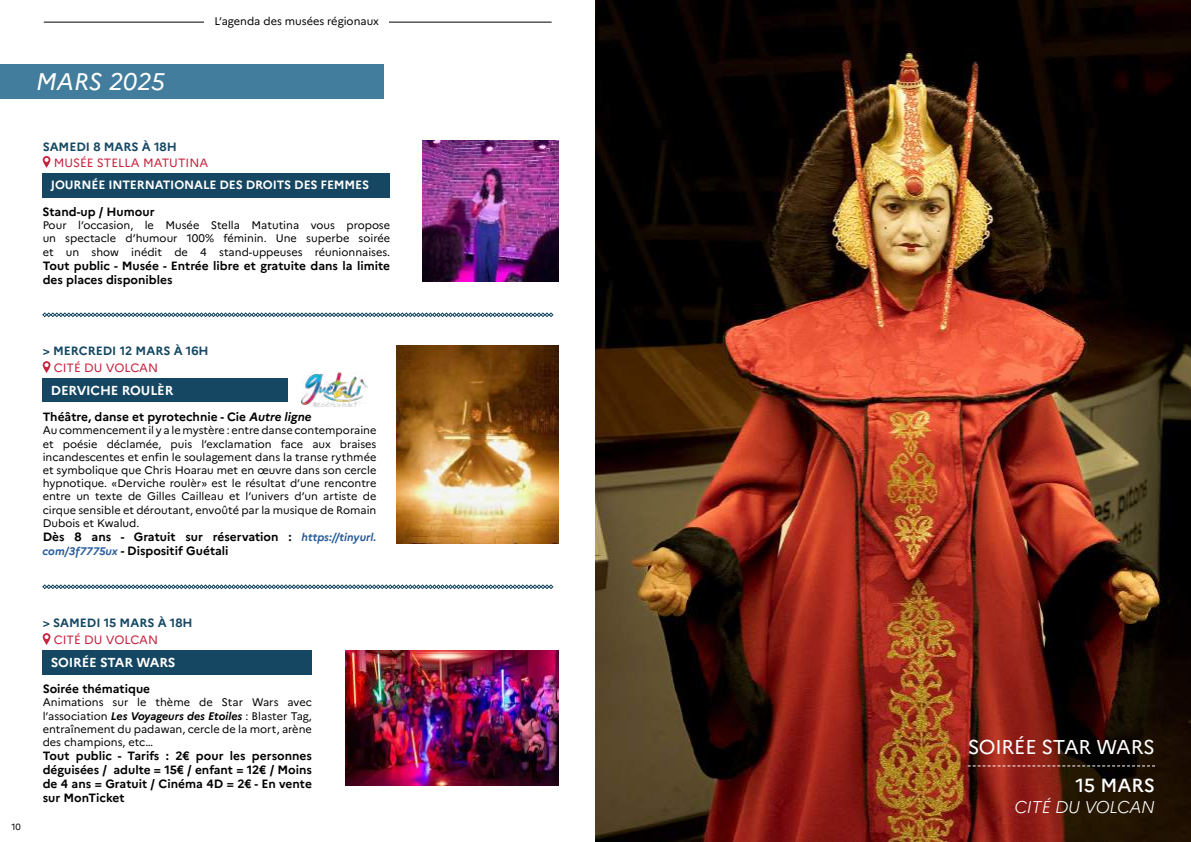
<style>
.page{position:relative;width:1191px;height:842px;background:#fff}
.page>*{position:absolute;margin:0;border:0;box-sizing:border-box;transform-origin:0 0}
.t1{font:italic 24px "Marianne";letter-spacing:-.01em;color:#fff}
.t2{font:20px "Marianne";letter-spacing:-.01em;color:#fff}
.t3{font:500 19px "Marianne";color:#fff}
.t4{font:italic 300 17px "Marianne";letter-spacing:-.01em;color:#fff}
.t5{font:700 13px "Marianne";letter-spacing:-.01em;color:#fff}
.t6{font:700 12px/14px "Marianne";color:#000}
.t7{font:700 12px "Marianne";color:#154762}
.t8{font:12px "Marianne";color:#c7243e}
.t9{font:700 12px "Marianne";letter-spacing:-.01em;color:#fff}
.t10{font:11px/13.2px "Marianne";color:#000;text-align:justify}
.t11{font:9px "Marianne";color:#000}
.s1{font-style:italic}
.s2{font-style:italic;font-size:11px;color:#265a9b}
.s3{font-weight:700;font-style:italic}
</style>
<div class="page">
<hr style="left:44px;top:22px;width:507px;height:1px;background:#000">
<div style="left:205px;top:17px;width:184px;height:15px;background:#fff"></div>
<svg style="left:42px;top:313px;width:511px;height:4px;background:#7492a1"></svg>
<svg style="left:42px;top:584px;width:511px;height:5px"></svg>
<img style="left:397px;top:346px;width:161px;height:197px">
<div style="left:43px;top:378px;width:245px;height:23px;background:#154762"></div>
<svg style="left:43px;top:361px;width:7px;height:12px"></svg>
<img style="left:301px;top:372px;width:66px;height:34px">
<div style="left:0;top:64px;width:383px;height:34px;background:#427d9d"></div>
<div style="left:43px;top:173px;width:347px;height:24px;background:#154762"></div>
<svg style="left:43px;top:156px;width:7px;height:12px"></svg>
<img style="left:422px;top:141px;width:136px;height:141px">
<img style="left:345px;top:651px;width:213px;height:135px">
<div style="left:43px;top:650px;width:269px;height:24px;background:#154762"></div>
<svg style="left:43px;top:633px;width:7px;height:12px"></svg>
<img style="left:595px;top:0;width:596px;height:842px">
<svg style="left:967px;top:765px;width:188px;height:1px"></svg>
<h1 class="t1" style="left:36px;top:63px;width:130px">MARS 2025</h1>
<p class="t10" style="left:214px;top:13px;width:166px">L’agenda des musées régionaux</p>
<p class="t7" style="left:43px;top:137px;width:136px">SAMEDI 8 MARS À 18H</p>
<p class="t8" style="left:54px;top:153px;width:156px">MUSÉE STELLA MATUTINA</p>
<p class="t9" style="left:51px;top:175px;width:320px">JOURNÉE INTERNATIONALE DES DROITS DES FEMMES</p>
<p class="t6" style="left:43px;top:204px;width:113px">Stand-up / Humour</p>
<p class="t10" style="left:43px;top:218px;width:349px">Pour l’occasion, le Musée Stella Matutina vous propose un spectacle d’humour 100% féminin. Une superbe soirée et un show inédit de 4 stand-uppeuses réunionnaises.</p>
<p class="t6" style="left:43px;top:257px;width:349px">Tout public - Musée - Entrée libre et gratuite dans la limite des places disponibles</p>
<p class="t7" style="left:43px;top:341px;width:168px">&gt; MERCREDI 12 MARS À 16H</p>
<p class="t8" style="left:54px;top:358px;width:106px">CITÉ DU VOLCAN</p>
<p class="t5" style="left:51px;top:380px;width:124px">DERVICHE ROULÈR</p>
<p class="t6" style="left:43px;top:409px;width:270px">Théâtre, danse et pyrotechnie - Cie <span class="s1">Autre ligne</span></p>
<p class="t10" style="left:43px;top:423px;width:335px">Au commencement il y a le mystère : entre danse contemporaine et poésie déclamée, puis l’exclamation face aux braises incandescentes et enfin le soulagement dans la transe rythmée et symbolique que Chris Hoarau met en œuvre dans son cercle hypnotique. «Derviche roulèr» est le résultat d’une rencontre entre un texte de Gilles Cailleau et l’univers d’un artiste de cirque sensible et déroutant, envoûté par la musique de Romain Dubois et Kwalud.</p>
<p class="t6" style="left:43px;top:528px;width:335px">Dès 8 ans - Gratuit sur réservation : <span class="s2">https://tinyurl. com/3f7775ux</span> - Dispositif Guétali</p>
<p class="t11" style="left:11px;top:820px;width:11px">10</p>
<p class="t7" style="left:43px;top:613px;width:152px">&gt; SAMEDI 15 MARS À 18H</p>
<p class="t8" style="left:54px;top:630px;width:106px">CITÉ DU VOLCAN</p>
<p class="t5" style="left:51px;top:652px;width:126px">SOIRÉE STAR WARS</p>
<p class="t6" style="left:43px;top:681px;width:109px">Soirée thématique</p>
<p class="t10" style="left:43px;top:695px;width:271px">Animations sur le thème de Star Wars avec l’association <span class="s3">Les Voyageurs des Etoiles</span> : Blaster Tag, entraînement du padawan, cercle de la mort, arène des champions, etc…</p>
<p class="t6" style="left:43px;top:748px;width:271px;text-align:justify">Tout public - Tarifs : 2€ pour les personnes déguisées / adulte = 15€ / enfant = 12€ / Moins de 4 ans = Gratuit / Cinéma 4D = 2€ - En vente sur MonTicket</p>
<h2 class="t2" style="left:967px;top:731px;width:189px">SOIRÉE STAR WARS</h2>
<h3 class="t3" style="left:1075px;top:771px;width:81px">15 MARS</h3>
<h3 class="t4" style="left:1014px;top:793px;width:142px">CITÉ DU VOLCAN</h3>
</div>
